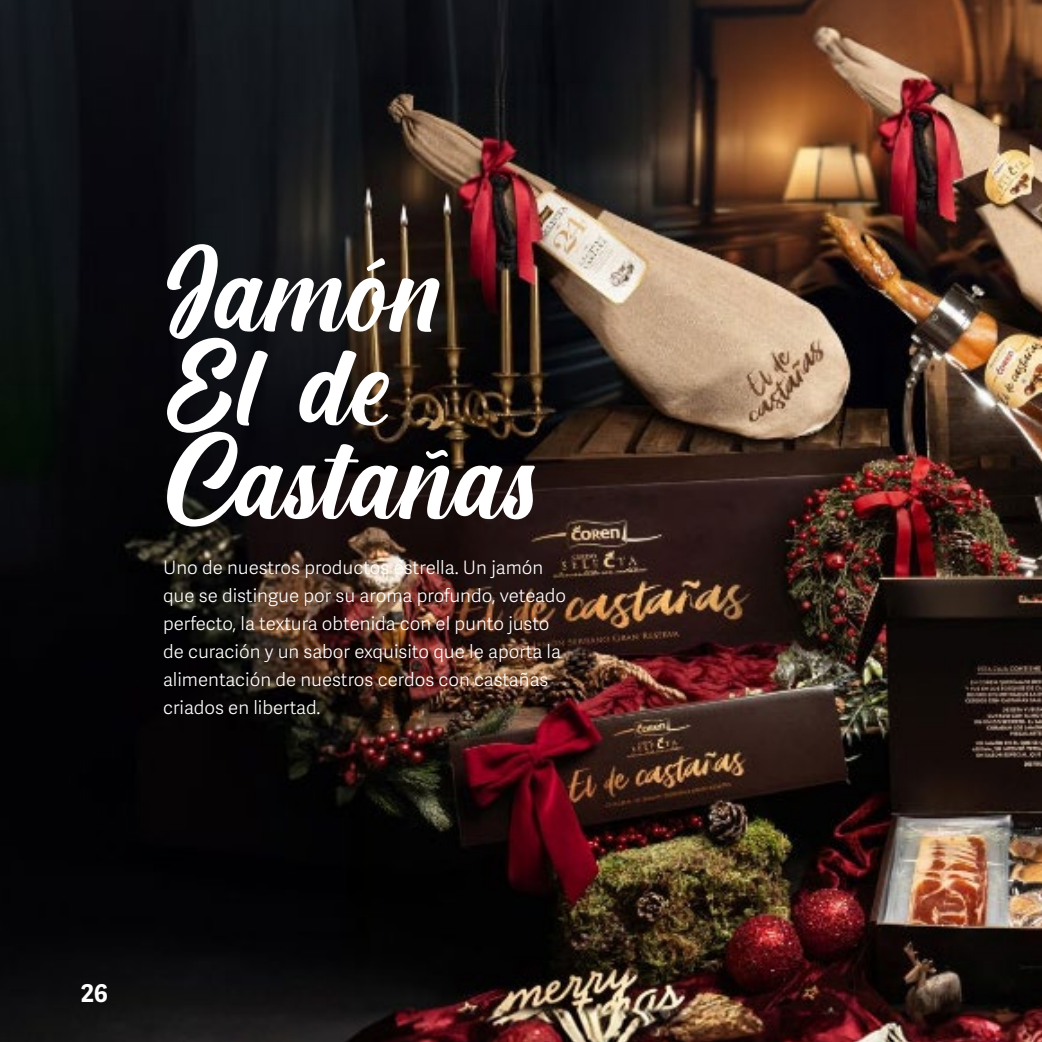
<style>
.page{position:relative;width:1042px;height:1042px;background:#fff}
.page>*{position:absolute;margin:0;border:0;box-sizing:border-box;transform-origin:0 0}
.t1{font:151.72px "Cream Cake";color:#fff}
.t2{font:700 24.5px "Adelle Sans";color:#fff}
.t3{font:300 18.55px/28px "Adelle Sans ARA";color:#fff}
</style>
<div class="page">
<img style="left:0;top:0;width:1042px;height:1042px">
<h1 class="t1" style="left:167px;top:220px;width:274px">Jamón</h1>
<h1 class="t1" style="left:167px;top:314px;width:223px">El de</h1>
<h1 class="t1" style="left:167px;top:407px;width:376px">Castañas</h1>
<p class="t3" style="left:163px;top:555px;width:405px">Uno de nuestros productos estrella. Un jamón que se distingue por su aroma profundo, veteado perfecto, la textura obtenida con el punto justo de curación y un sabor exquisito que le aporta la alimentación de nuestros cerdos con castañas criados en libertad.</p>
<h2 class="t2" style="left:81px;top:978px;width:29px">26</h2>
</div>
